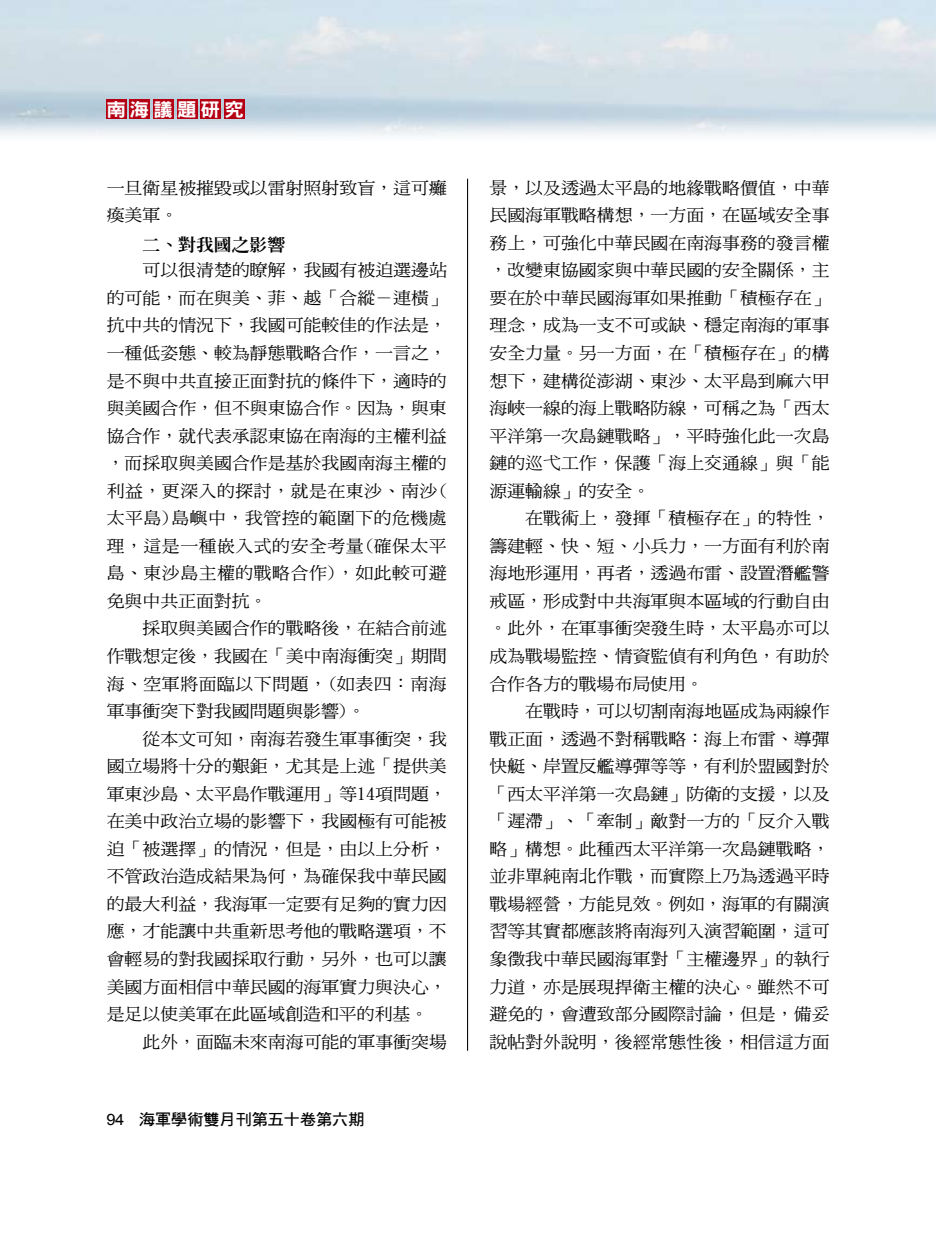
<style>
.page{position:relative;width:936px;height:1234px;background:#fff}
.page>*{position:absolute;margin:0;border:0;box-sizing:border-box;transform-origin:0 0}
.t1{font:18.6px "DFN Hei XB HK BF";letter-spacing:.22em;color:#fff;scale:1.05 1}
.t2{font:16.95px/27.6px "DF Ming Md HK BF";color:#000;text-align:justify;scale:1.05 1}
.t3{font:800 16.95px "Inn Ming";color:#000;scale:1.05 1}
.t4{font:15.6px "DF Hei Bd HK BF";letter-spacing:-.025em;color:#000;scale:1.05 1}
.s1{font-family:"Arial"}
</style>
<div class="page">
<img style="left:0;top:0;width:935px;height:136px">
<hr style="left:467px;top:179px;width:1px;height:871px;background:#000">
<div style="left:106px;top:99px;width:20px;height:20px;background:#b50014"></div>
<div style="left:130px;top:99px;width:20px;height:20px;background:#b50014"></div>
<div style="left:153px;top:99px;width:21px;height:20px;background:#b50014"></div>
<div style="left:177px;top:99px;width:20px;height:20px;background:#b50014"></div>
<div style="left:200px;top:99px;width:21px;height:20px;background:#b50014"></div>
<div style="left:224px;top:99px;width:20px;height:20px;background:#b50014"></div>
<p class="t1" style="left:106px;top:100px;width:132px">南海議題研究</p>
<p class="t2" style="left:107px;top:174px;width:325px">一旦衛星被摧毀或以雷射照射致盲，這可癱瘓美軍。</p>
<p class="t3" style="left:142px;top:236px;width:137px">二、對我國之影響</p>
<p class="t2" style="left:107px;top:256px;width:325px;text-indent:36px">可以很清楚的瞭解，我國有被迫選邊站的可能，而在與美、菲、越「合縱－連橫」抗中共的情況下，我國可能較佳的作法是，一種低姿態、較為靜態戰略合作，一言之，是不與中共直接正面對抗的條件下，適時的與美國合作，但不與東協合作。因為，與東協合作，就代表承認東協在南海的主權利益，而採取與美國合作是基於我國南海主權的利益，更深入的探討，就是在東沙、南沙(太平島)島嶼中，我管控的範圍下的危機處理，這是一種嵌入式的安全考量(確保太平島、東沙島主權的戰略合作)，如此較可避免與中共正面對抗。</p>
<p class="t2" style="left:107px;top:614px;width:325px;text-indent:36px">採取與美國合作的戰略後，在結合前述作戰想定後，我國在「美中南海衝突」期間海、空軍將面臨以下問題，(如表四：南海軍事衝突下對我國問題與影響)。</p>
<p class="t2" style="left:107px;top:724px;width:325px;text-indent:36px">從本文可知，南海若發生軍事衝突，我國立場將十分的艱鉅，尤其是上述「提供美軍東沙島、太平島作戰運用」等14項問題，在美中政治立場的影響下，我國極有可能被迫「被選擇」的情況，但是，由以上分析，不管政治造成結果為何，為確保我中華民國的最大利益，我海軍一定要有足夠的實力因應，才能讓中共重新思考他的戰略選項，不會輕易的對我國採取行動，另外，也可以讓美國方面相信中華民國的海軍實力與決心，是足以使美軍在此區域創造和平的利基。</p>
<p class="t2" style="left:142px;top:1027px;width:291px">此外，面臨未來南海可能的軍事衝突場</p>
<p class="t4" style="left:106px;top:1111px;width:247px"><span class="s1">94</span> 海軍學術雙月刊第五十卷第六期</p>
<p class="t2" style="left:489px;top:174px;width:325px">景，以及透過太平島的地緣戰略價值，中華民國海軍戰略構想，一方面，在區域安全事務上，可強化中華民國在南海事務的發言權，改變東協國家與中華民國的安全關係，主要在於中華民國海軍如果推動「積極存在」理念，成為一支不可或缺、穩定南海的軍事安全力量。另一方面，在「積極存在」的構想下，建構從澎湖、東沙、太平島到麻六甲海峽一線的海上戰略防線，可稱之為「西太平洋第一次島鏈戰略」，平時強化此一次島鏈的巡弋工作，保護「海上交通線」與「能源運輸線」的安全。</p>
<p class="t2" style="left:489px;top:504px;width:325px;text-indent:36px">在戰術上，發揮「積極存在」的特性，籌建輕、快、短、小兵力，一方面有利於南海地形運用，再者，透過布雷、設置潛艦警戒區，形成對中共海軍與本區域的行動自由。此外，在軍事衝突發生時，太平島亦可以成為戰場監控、情資監偵有利角色，有助於合作各方的戰場布局使用。</p>
<p class="t2" style="left:489px;top:697px;width:325px;text-indent:36px">在戰時，可以切割南海地區成為兩線作戰正面，透過不對稱戰略：海上布雷、導彈快艇、岸置反艦導彈等等，有利於盟國對於「西太平洋第一次島鏈」防衛的支援，以及「遲滯」、「牽制」敵對一方的「反介入戰略」構想。此種西太平洋第一次島鏈戰略，並非單純南北作戰，而實際上乃為透過平時戰場經營，方能見效。例如，海軍的有關演習等其實都應該將南海列入演習範圍，這可象徵我中華民國海軍對「主權邊界」的執行力道，亦是展現捍衛主權的決心。雖然不可避免的，會遭致部分國際討論，但是，備妥說帖對外說明，後經常態性後，相信這方面</p>
</div>
